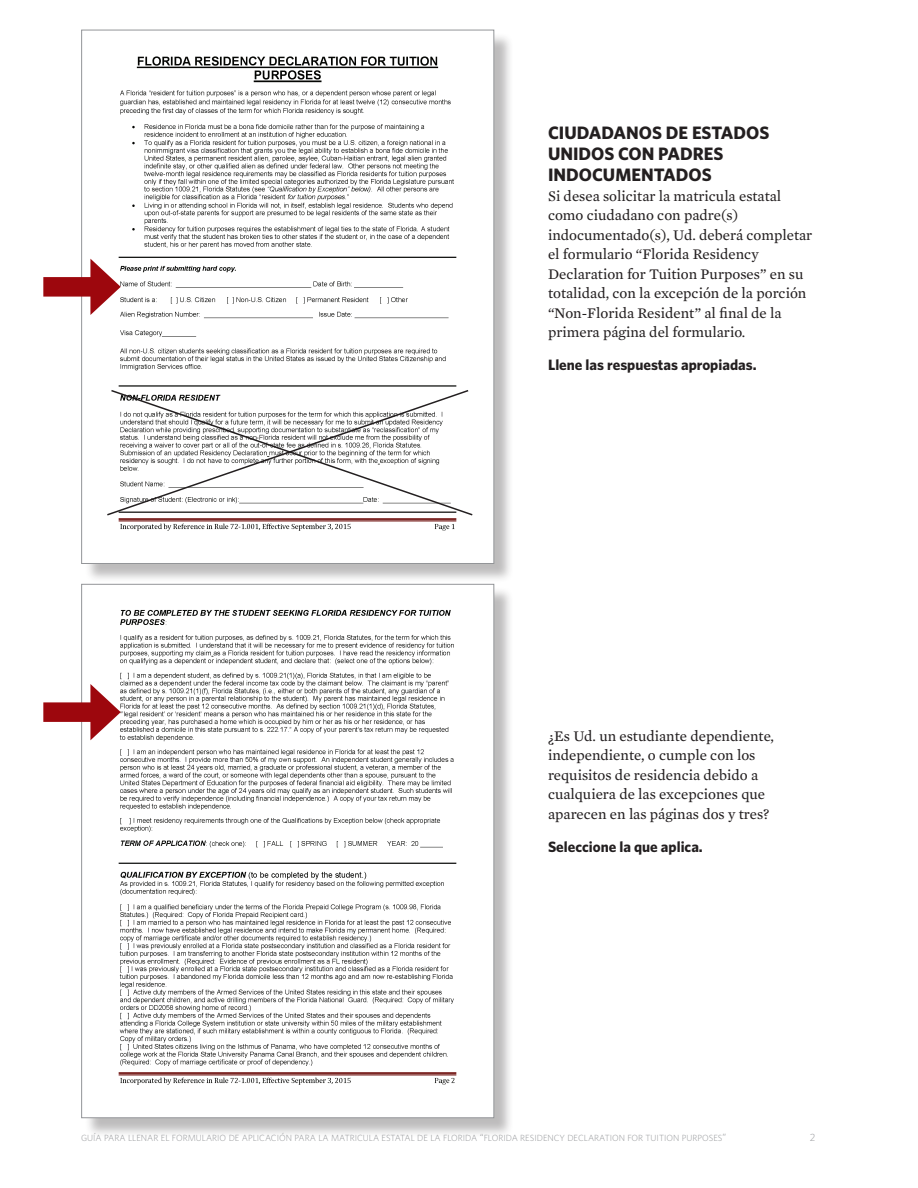
<style>
.page{position:relative;width:918px;height:1188px;background:#fff}
.page>*{position:absolute;margin:0;border:0;box-sizing:border-box;transform-origin:0 0}
.t1{font:700 18px/21px "Whitney";color:#231f20}
.t2{font:15px/19.5px "Mercury Text G2";color:#231f20}
.t3{font:700 15px "Whitney";color:#231f20}
.t4{font:300 10.5px "Whitney";color:#939598}
.t5{font:8.85px "Whitney Light SC850";color:#939598}
.s1{font-size:10.5px}
</style>
<div class="page">
<div style="left:84px;top:33px;width:430px;height:551px;background:#231f20;opacity:.3"></div>
<img style="left:84px;top:33px;width:408px;height:529px">
<div style="left:84px;top:587px;width:430px;height:551px;background:#231f20;opacity:.3"></div>
<img style="left:84px;top:587px;width:408px;height:529px">
<div style="left:43px;top:277px;width:59px;height:20px;background:#9d070d"></div>
<svg style="left:90px;top:259px;width:31px;height:56px"></svg>
<div style="left:43px;top:702px;width:59px;height:20px;background:#9d070d"></div>
<svg style="left:90px;top:684px;width:31px;height:56px"></svg>
<svg style="left:105px;top:389px;width:365px;height:128px"></svg>
<p class="t1" style="left:548px;top:122px;width:223px">CIUDADANOS DE ESTADOS<br>UNIDOS CON PADRES<br>INDOCUMENTADOS</p>
<p class="t2" style="left:548px;top:185px;width:266px">Si desea solicitar la matricula estatal como ciudadano con padre(s) indocumentado(s), Ud. deberá completar el formulario “Florida Residency Declaration for Tuition Purposes” en su totalidad, con la excepción de la porción “Non-Florida Resident” al final de la primera página del formulario.</p>
<p class="t3" style="left:548px;top:355px;width:210px">Llene las respuestas apropiadas.</p>
<p class="t2" style="left:548px;top:725px;width:228px">¿Es Ud. un estudiante dependiente, independiente, o cumple con los requisitos de residencia debido a cualquiera de las excepciones que aparecen en las páginas dos y tres?</p>
<p class="t3" style="left:548px;top:836px;width:156px">Seleccione la que aplica.</p>
<p class="t5" style="left:81px;top:1132px;width:647px">GUÍA PARA LLENAR EL FORMULARIO DE APLICACIÓN PARA LA MATRICULA ESTATAL DE LA FLORIDA <span class="s1">“</span>FLORIDA RESIDENCY DECLARATION FOR TUITION PURPOSES<span class="s1">”</span></p>
<p class="t4" style="left:810px;top:1130px;width:7px">2</p>
</div>
